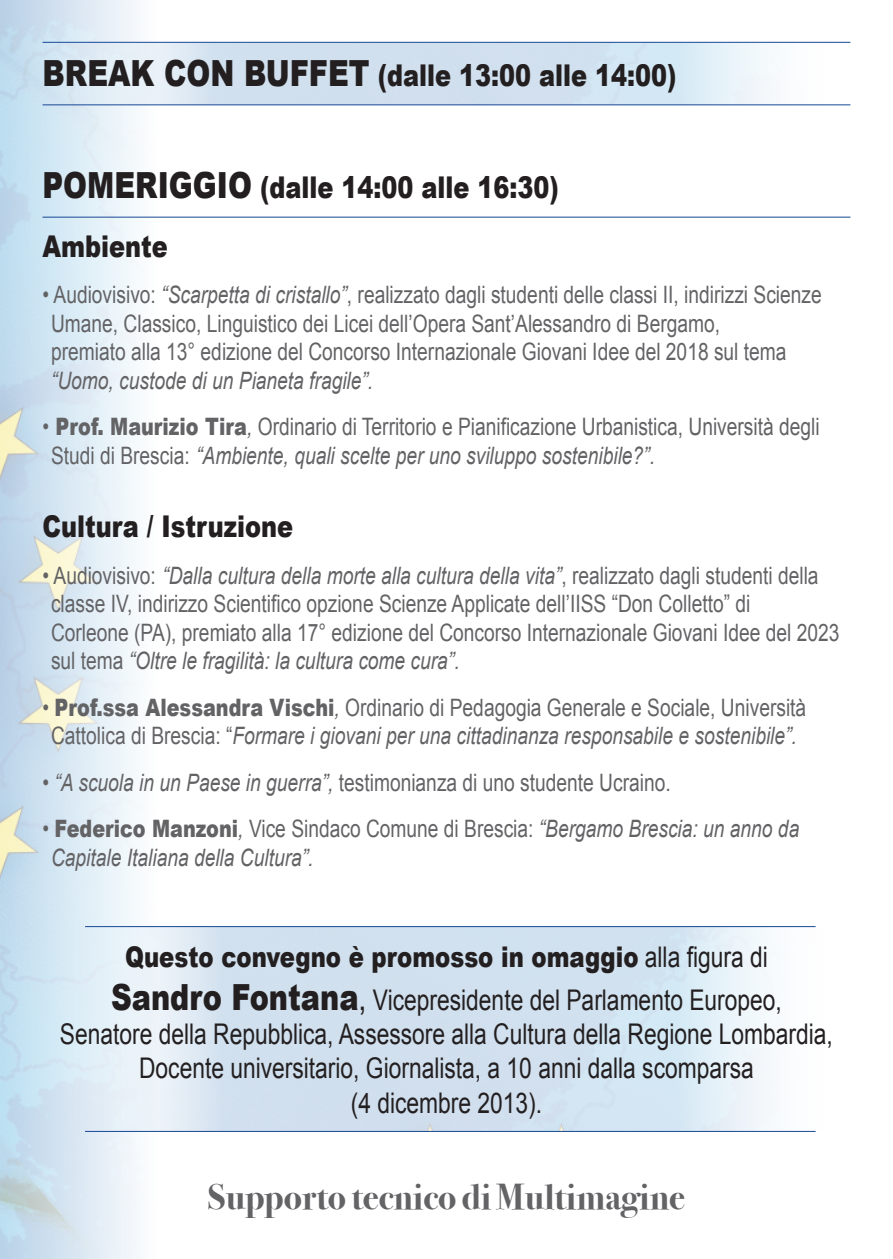
<style>
.page{position:relative;width:893px;height:1259px;background:#fff}
.page>*{position:absolute;margin:0;border:0;box-sizing:border-box;transform-origin:0 0}
.t1{font:700 36px "Bodoni Svty Two ITCTT";color:#636366}
.t2{font:900 30px/58.5px "Arial";color:#231f20;scale:.8 1}
.t3{font:28.5px/34.2px "Arial";color:#231f20;text-align:center;scale:.8 1}
.t4{font:24px/28.5px "Arial";color:#636366;scale:.8 1}
.t5{font:italic 24px/28.5px "Arial";color:#636366;scale:.8 1}
.s1{font-size:36px}
.s2{font-style:italic}
.s3{font-weight:900}
.s4{font-style:normal}
.s5{font-weight:900;font-style:normal}
.s6{font-weight:900;font-size:36px}
</style>
<div class="page">
<hr style="left:43px;top:42px;width:807px;height:1px;background:#174895">
<hr style="left:43px;top:104px;width:807px;height:1px;background:#174895">
<hr style="left:43px;top:217px;width:807px;height:1px;background:#174895">
<hr style="left:85px;top:926px;width:731px;height:1px;background:#174895">
<hr style="left:85px;top:1131px;width:731px;height:1px;background:#174895">
<p class="t2" style="left:43px;top:45px;width:794px"><span class="s1">BREAK CON BUFFET</span> (dalle 13:00 alle 14:00)</p>
<p class="t2" style="left:43px;top:157px;width:647px"><span class="s1">POMERIGGIO</span> (dalle 14:00 alle 16:30)<br>Ambiente</p>
<p class="t4" style="left:51px;top:281px;width:965px;text-indent:-8px">• Audiovisivo: <span class="s2">“Scarpetta di cristallo”</span>, realizzato dagli studenti delle classi II, indirizzi Scienze<br>Umane, Classico, Linguistico dei Licei dell’Opera Sant’Alessandro di Bergamo,<br>premiato alla 13° edizione del Concorso Internazionale Giovani Idee del 2018 sul tema</p>
<p class="t5" style="left:51px;top:366px;width:404px">“Uomo, custode di un Pianeta fragile”.</p>
<p class="t4" style="left:51px;top:413px;width:962px;text-indent:-9px">• <span class="s3">Prof. Maurizio Tira</span><span class="s2">,</span> Ordinario di Territorio e Pianificazione Urbanistica, Università degli<br>Studi di Brescia: <span class="s2">“Ambiente, quali scelte per uno sviluppo sostenibile?”.</span></p>
<p class="t2" style="left:43px;top:496px;width:315px">Cultura / Istruzione</p>
<p class="t4" style="left:51px;top:561px;width:987px;text-indent:-9px">• Audiovisivo: <span class="s2">“Dalla cultura della morte alla cultura della vita”</span>, realizzato dagli studenti della classe IV, indirizzo Scientifico opzione Scienze Applicate dell’IISS “Don Colletto” di<br>Corleone (PA), premiato alla 17° edizione del Concorso Internazionale Giovani Idee del 2023 sul tema <span class="s2">“Oltre le fragilità: la cultura come cura”.</span></p>
<p class="t4" style="left:43px;top:693px;width:956px;text-align:center">• <span class="s3">Prof.ssa Alessandra Vischi</span><span class="s2">,</span> Ordinario di Pedagogia Generale e Sociale, Università<br>Cattolica di Brescia: “<span class="s2">Formare i giovani per una cittadinanza responsabile e sostenibile”.</span></p>
<p class="t4" style="left:43px;top:768px;width:787px">• <span class="s2">“A scuola in un Paese in guerra”,</span> testimonianza di uno studente Ucraino.</p>
<p class="t5" style="left:51px;top:815px;width:937px;text-indent:-9px"><span class="s4">•</span> <span class="s5">Federico Manzoni</span>, <span class="s4">Vice Sindaco Comune di Brescia:</span> “Bergamo Brescia: un anno da<br>Capitale Italiana della Cultura”.</p>
<p class="t3" style="left:111px;top:935px;width:840px;line-height:43.2px"><span class="s3">Questo convegno è promosso in omaggio</span> alla figura di<br><span class="s6">Sandro Fontana</span><span class="s1">,</span> Vicepresidente del Parlamento Europeo,</p>
<p class="t3" style="left:60px;top:1017px;width:968px">Senatore della Repubblica, Assessore alla Cultura della Regione Lombardia,<br>Docente universitario, Giornalista, a 10 anni dalla scomparsa<br>(4 dicembre 2013).</p>
<h1 class="t1" style="left:208px;top:1167px;width:479px">Supporto tecnico di Multimagine</h1>
</div>
